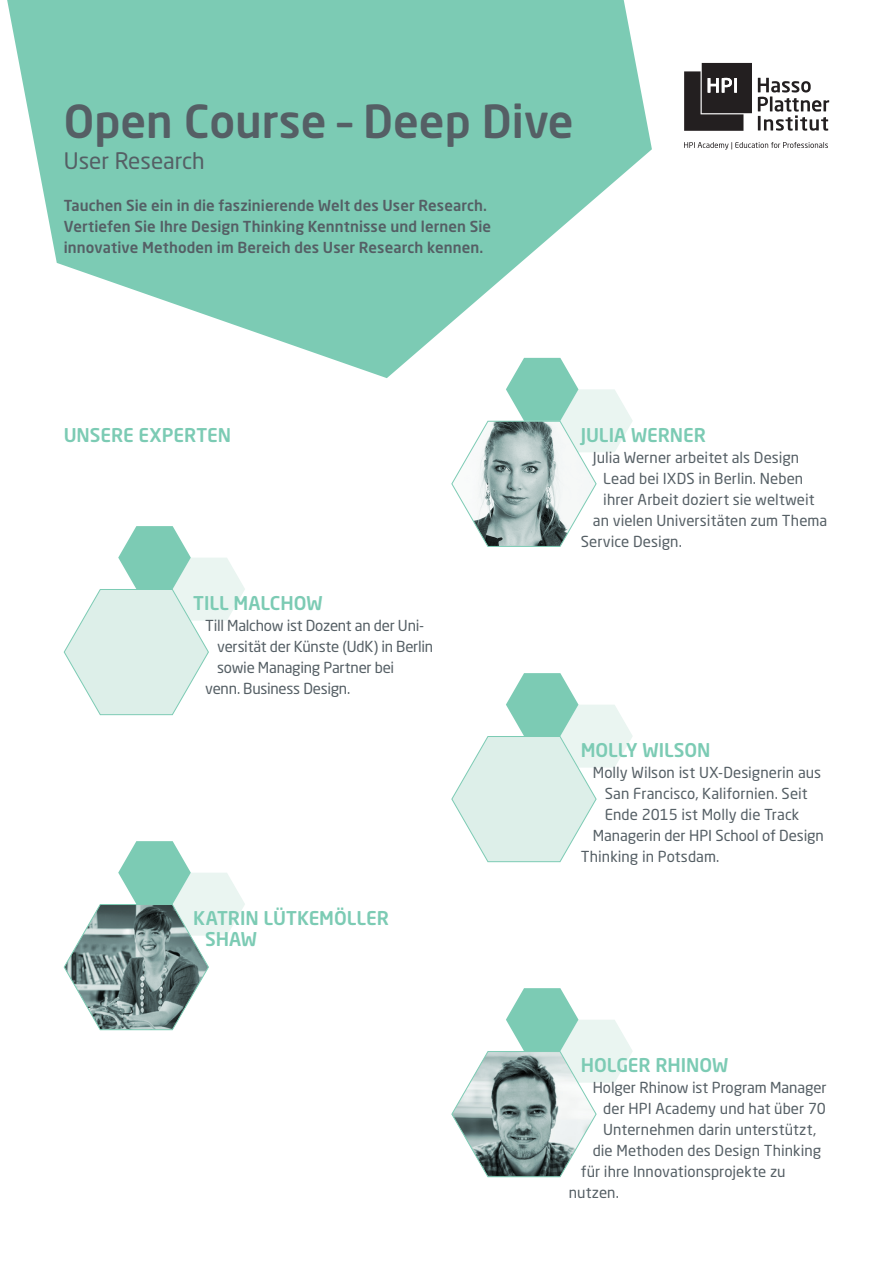
<style>
.page{position:relative;width:893px;height:1263px;background:#fff}
.page>*{position:absolute;margin:0;border:0;box-sizing:border-box;transform-origin:0 0}
.t1{font:500 45px "Neo Sans Std";color:#555f65}
.t2{font:22.5px "Neo Sans Std";color:#555f65}
.t3{font:500 18.75px/21px "Neo Sans Std";letter-spacing:-.005em;color:#7ccbb4}
.t4{font:15px "Neo Sans Std";color:#555f65}
.t5{font:500 15px/21px "Neo Sans Std";letter-spacing:.005em;color:#555f65}
.t6{font:15px "Neo Sans Std";letter-spacing:-.02em;color:#555f65}
</style>
<div class="page">
<svg style="left:7px;top:0;width:645px;height:378px;fill:#7ccbb4"></svg>
<svg style="left:451px;top:358px;width:182px;height:189px"></svg>
<svg style="left:63px;top:526px;width:182px;height:189px"></svg>
<svg style="left:451px;top:673px;width:182px;height:189px"></svg>
<svg style="left:63px;top:841px;width:182px;height:189px"></svg>
<svg style="left:451px;top:988px;width:182px;height:189px"></svg>
<svg style="left:758px;top:78px;width:71px;height:53px"></svg>
<svg style="left:684px;top:142px;width:144px;height:7px"></svg>
<svg style="left:684px;top:63px;width:68px;height:68px;background:#423e3f"></svg>
<p class="t1" style="left:64px;top:93px;width:511px">Open Course – Deep Dive</p>
<p class="t2" style="left:64px;top:147px;width:142px">User Research</p>
<p class="t5" style="left:64px;top:195px;width:429px">Tauchen Sie ein in die faszinierende Welt des User Research.<br>Vertiefen Sie Ihre Design Thinking Kenntnisse und lernen Sie innovative Methoden im Bereich des User Research kennen.</p>
<p class="t3" style="left:64px;top:424px;width:169px">UNSERE EXPERTEN</p>
<p class="t3" style="left:193px;top:592px;width:131px">TILL MALCHOW</p>
<p class="t6" style="left:205px;top:616px;width:221px">Till Malchow ist Dozent an der Uni-</p>
<p class="t4" style="left:217px;top:637px;width:218px">versität der Künste (UdK) in Berlin</p>
<p class="t6" style="left:217px;top:658px;width:179px">sowie Managing Partner bei</p>
<p class="t4" style="left:205px;top:679px;width:147px">venn. Business Design.</p>
<p class="t3" style="left:205px;top:907px;width:185px;text-indent:-12px">KATRIN LÜTKEMÖLLER<br>SHAW</p>
<p class="t3" style="left:581px;top:424px;width:127px">JULIA WERNER</p>
<p class="t4" style="left:593px;top:448px;width:208px">Julia Werner arbeitet als Design</p>
<p class="t4" style="left:603px;top:469px;width:201px">Lead bei IXDS in Berlin. Neben</p>
<p class="t4" style="left:603px;top:490px;width:213px">ihrer Arbeit doziert sie weltweit</p>
<p class="t4" style="left:593px;top:511px;width:236px">an vielen Universitäten zum Thema</p>
<p class="t4" style="left:581px;top:532px;width:103px">Service Design.</p>
<p class="t3" style="left:581px;top:739px;width:131px">MOLLY WILSON</p>
<p class="t4" style="left:593px;top:763px;width:230px">Molly Wilson ist UX-Designerin aus</p>
<p class="t4" style="left:605px;top:784px;width:204px">San Francisco, Kalifornien. Seit</p>
<p class="t4" style="left:605px;top:805px;width:196px">Ende 2015 ist Molly die Track</p>
<p class="t4" style="left:593px;top:826px;width:233px">Managerin der HPI School of Design</p>
<p class="t4" style="left:581px;top:847px;width:140px">Thinking in Potsdam.</p>
<p class="t3" style="left:581px;top:1054px;width:149px">HOLGER RHINOW</p>
<p class="t4" style="left:593px;top:1078px;width:235px">Holger Rhinow ist Program Manager</p>
<p class="t4" style="left:603px;top:1099px;width:224px">der HPI Academy und hat über 70</p>
<p class="t4" style="left:603px;top:1120px;width:214px">Unternehmen darin unterstützt,</p>
<p class="t4" style="left:593px;top:1141px;width:230px">die Methoden des Design Thinking</p>
<p class="t4" style="left:581px;top:1162px;width:206px">für ihre Innovationsprojekte zu</p>
<p class="t4" style="left:569px;top:1183px;width:52px">nutzen.</p>
</div>
